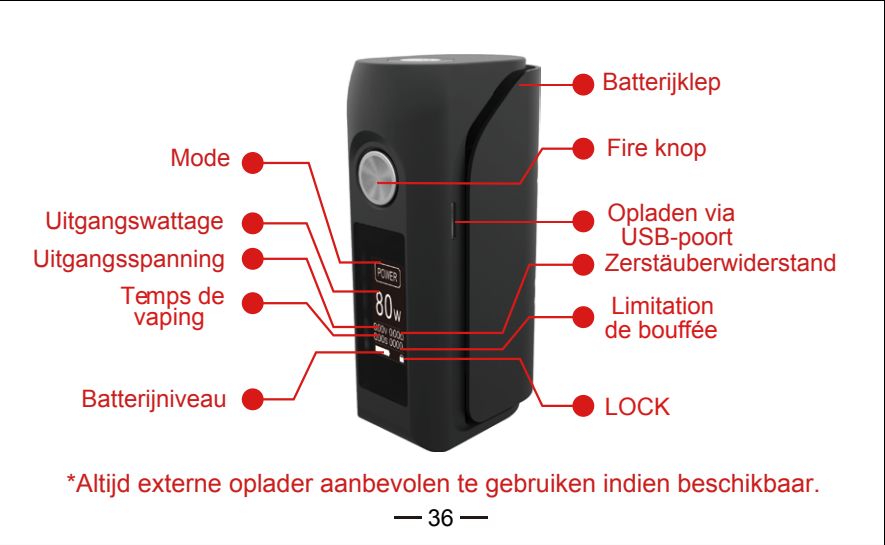
<style>
.page{position:relative;width:885px;height:545px;background:#fff}
.page>*{position:absolute;margin:0;border:0;box-sizing:border-box;transform-origin:0 0}
.t1{font:25.2px "Arial";color:#ca1e1d}
.t2{font:24px/38px "Arial";color:#ca1e1d;text-align:center}
.t3{font:24px/20.8px "Arial";color:#d71a18;text-align:center}
.t4{font:23.6px "Arial";color:#000}
</style>
<div class="page">
<hr style="left:460px;top:516px;width:28px;height:2px;background:#211714">
<hr style="left:394px;top:516px;width:27px;height:2px;background:#211714">
<img style="left:347px;top:54px;width:193px;height:397px">
<hr style="left:519px;top:84px;width:71px;height:2px;background:#d71a18">
<div style="left:572px;top:74px;width:22px;height:21px;background:#d71a18;border-radius:50%"></div>
<div style="left:572px;top:210px;width:22px;height:22px;background:#d71a18;border-radius:50%"></div>
<div style="left:572px;top:138px;width:22px;height:21px;background:#d71a18;border-radius:50%"></div>
<div style="left:242px;top:152px;width:21px;height:22px;background:#d71a18;border-radius:50%"></div>
<div style="left:242px;top:212px;width:21px;height:22px;background:#d71a18;border-radius:50%"></div>
<div style="left:242px;top:248px;width:21px;height:21px;background:#d71a18;border-radius:50%"></div>
<div style="left:242px;top:292px;width:21px;height:22px;background:#d71a18;border-radius:50%"></div>
<div style="left:572px;top:253px;width:22px;height:22px;background:#d71a18;border-radius:50%"></div>
<div style="left:572px;top:306px;width:22px;height:22px;background:#d71a18;border-radius:50%"></div>
<div style="left:572px;top:394px;width:22px;height:22px;background:#d71a18;border-radius:50%"></div>
<svg style="left:252px;top:147px;width:332px;height:259px"></svg>
<div style="left:242px;top:388px;width:21px;height:22px;background:#d71a18;border-radius:50%"></div>
<p class="t2" style="left:602px;top:62px;width:120px">Batterijklep</p>
<p class="t2" style="left:170px;top:139px;width:62px">Mode</p>
<p class="t2" style="left:606px;top:128px;width:102px">Fire knop</p>
<p class="t2" style="left:33px;top:202px;width:194px">Uitgangswattage<br>Uitgangsspanning</p>
<p class="t2" style="left:607px;top:201px;width:130px;line-height:24px">Opladen via<br>USB-poort</p>
<p class="t2" style="left:604px;top:244px;width:234px">Zerstäuberwiderstand</p>
<p class="t3" style="left:120px;top:285px;width:106px">Temps de vaping</p>
<p class="t3" style="left:604px;top:294px;width:115px;line-height:23.6px;text-align:left">Limitation de bouffée</p>
<p class="t2" style="left:81px;top:380px;width:147px">Batterijniveau</p>
<p class="t3" style="left:604px;top:396px;width:67px">LOCK</p>
<p class="t1" style="left:66px;top:466px;width:755px">*Altijd externe oplader aanbevolen te gebruiken indien beschikbaar.</p>
<p class="t4" style="left:428px;top:502px;width:28px">36</p>
</div>
